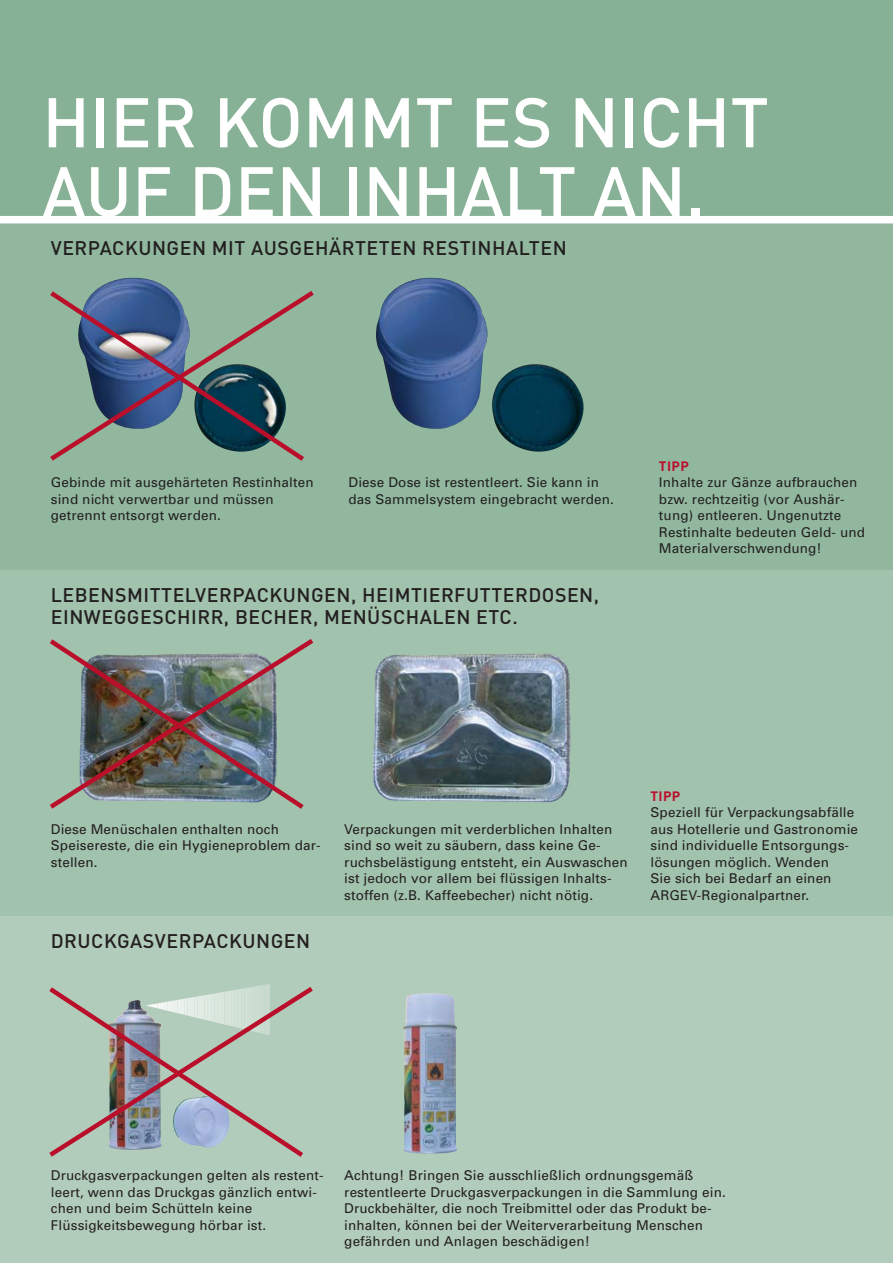
<style>
.page{position:relative;width:893px;height:1263px;background:#fff}
.page>*{position:absolute;margin:0;border:0;box-sizing:border-box;transform-origin:0 0}
.t1{font:500 69px/69px "DIN";color:#fff}
.t2{font:500 19.5px/22.5px "DIN";letter-spacing:.025em;color:#231f20}
.t3{font:13.5px/16.5px "Univers";letter-spacing:.01em;color:#231f20}
.t4{font:700 13.5px "DIN";letter-spacing:.025em;color:#ba0f2b}
</style>
<div class="page">
<div style="left:0;top:0;width:893px;height:220px;background:#87b196"></div>
<div style="left:0;top:223px;width:893px;height:347px;background:#91b89f"></div>
<div style="left:0;top:570px;width:893px;height:346px;background:#a1c2ad"></div>
<div style="left:0;top:916px;width:893px;height:347px;background:#b2ccbb"></div>
<img style="left:100px;top:277px;width:66px;height:10px">
<img style="left:376px;top:277px;width:208px;height:175px">
<svg style="left:50px;top:287px;width:259px;height:174px"></svg>
<div style="left:0;top:216px;width:893px;height:7px;background:#fff"></div>
<svg style="left:49px;top:984px;width:259px;height:173px"></svg>
<img style="left:403px;top:993px;width:54px;height:161px">
<img style="left:373px;top:653px;width:198px;height:149px">
<img style="left:50px;top:639px;width:259px;height:170px">
<h1 class="t1" style="left:42px;top:96px;width:728px">HIER KOMMT ES NICHT<br>AUF DEN INHALT AN.</h1>
<h2 class="t2" style="left:51px;top:239px;width:517px">VERPACKUNGEN MIT AUSGEHÄRTETEN RESTINHALTEN</h2>
<p class="t3" style="left:51px;top:476px;width:264px">Gebinde mit ausgehärteten Restinhalten sind nicht verwertbar und müssen getrennt entsorgt werden.</p>
<p class="t3" style="left:348px;top:476px;width:267px">Diese Dose ist restentleert. Sie kann in das Sammelsystem eingebracht werden.</p>
<h2 class="t2" style="left:51px;top:586px;width:550px">LEBENSMITTELVERPACKUNGEN, HEIMTIERFUTTERDOSEN,<br>EINWEGGESCHIRR, BECHER, MENÜSCHALEN ETC.</h2>
<p class="t4" style="left:659px;top:461px;width:31px">TIPP</p>
<p class="t3" style="left:659px;top:476px;width:208px">Inhalte zur Gänze aufbrauchen bzw. rechtzeitig (vor Aushär&shy;tung) entleeren. Ungenutzte<br>Restinhalte bedeuten Geld- und<br>Materialverschwendung!</p>
<p class="t3" style="left:51px;top:822px;width:271px">Diese Menüschalen enthalten noch<br>Speisereste, die ein Hygieneproblem dar&shy;stellen.</p>
<p class="t3" style="left:344px;top:822px;width:285px">Verpackungen mit verderblichen Inhalten sind so weit zu säubern, dass keine Ge&shy;ruchsbelästigung entsteht, ein Auswaschen ist jedoch vor allem bei flüssigen Inhalts&shy;stoffen (z.B. Kaffeebecher) nicht nötig.</p>
<h2 class="t2" style="left:51px;top:932px;width:261px">DRUCKGASVERPACKUNGEN</h2>
<p class="t4" style="left:650px;top:791px;width:31px">TIPP</p>
<p class="t3" style="left:650px;top:806px;width:209px">Speziell für Verpackungsabfälle aus Hotellerie und Gastronomie sind individuelle Entsorgungs&shy;lösungen möglich. Wenden<br>Sie sich bei Bedarf an einen<br>ARGEV-Regionalpartner.</p>
<p class="t3" style="left:51px;top:1169px;width:274px">Druckgasverpackungen gelten als restent&shy;leert, wenn das Druckgas gänzlich entwi&shy;chen und beim Schütteln keine Flüssigkeitsbewegung hörbar ist.</p>
<p class="t3" style="left:344px;top:1169px;width:383px">Achtung! Bringen Sie ausschließlich ordnungsgemäß restentleerte Druckgasverpackungen in die Sammlung ein.<br>Druckbehälter, die noch Treibmittel oder das Produkt be&shy;inhalten, können bei der Weiterverarbeitung Menschen gefährden und Anlagen beschädigen!</p>
</div>
